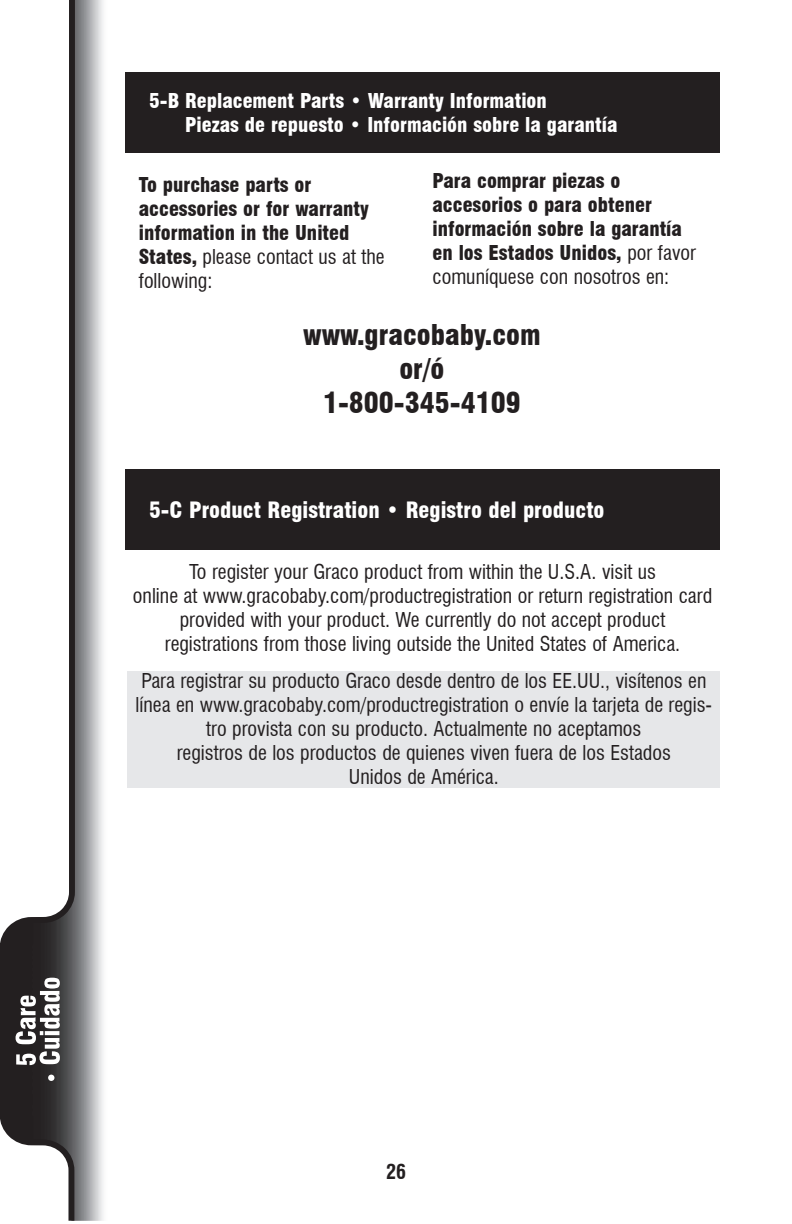
<style>
.page{position:relative;width:792px;height:1224px;background:#fff}
.page>*{position:absolute;margin:0;border:0;box-sizing:border-box;transform-origin:0 0}
.Phone_Number{font:900 condensed 28px "Swiss 721 BT";color:#231f20}
.Banner{font:900 condensed 22px "Swiss 721 BT";color:#fff}
.t1{font:condensed 20px/24px "Swiss 721 BT";color:#231f20;text-align:center}
.Body{font:900 condensed 20px/24px "Swiss 721 BT";color:#231f20}
.Banner-2{font:900 condensed 20px/24px "Swiss 721 BT";color:#fff}
.t2{font:700 condensed 20px "Swiss 721 BT";color:#231f20}
.s1{font-weight:400}
</style>
<div class="page">
<svg style="left:0;top:0;width:75px;height:1221px"></svg>
<svg style="left:48px;top:1075px;width:6px;height:6px"></svg>
<svg style="left:16px;top:978px;width:44px;height:87px"></svg>
<div style="left:0;top:943px;width:6px;height:174px;background:#231f20"></div>
<div style="left:125px;top:72px;width:595px;height:81px;background:#231f20"></div>
<div style="left:125px;top:469px;width:595px;height:81px;background:#231f20"></div>
<div style="left:128px;top:671px;width:592px;height:117px;background:#e6e7e9"></div>
<p class="Banner-2" style="left:185px;top:89px;width:434px;text-indent:-36px">5-B Replacement Parts • Warranty Information<br>Piezas de repuesto • Información sobre la garantía</p>
<p class="Body" style="left:139px;top:173px;width:247px">To purchase parts or accessories or for warranty information in the United<br>States, <span class="s1">please contact us at the following:</span></p>
<p class="Body" style="left:432px;top:169px;width:265px">Para comprar piezas o accesorios o para obtener información sobre la garantía en los Estados Unidos, <span class="s1">por favor comuníquese con nosotros en:</span></p>
<p class="Phone_Number" style="left:303px;top:318px;width:239px">www.gracobaby.com</p>
<p class="Phone_Number" style="left:399px;top:352px;width:47px">or/ó</p>
<p class="Phone_Number" style="left:323px;top:386px;width:199px">1-800-345-4109</p>
<p class="Banner" style="left:149px;top:496px;width:457px">5-C Product Registration • Registro del producto</p>
<p class="t1" style="left:133px;top:559px;width:581px">To register your Graco product from within the U.S.A. visit us<br>online at www.gracobaby.com/productregistration or return registration card provided with your product. We currently do not accept product</p>
<p class="t1" style="left:165px;top:631px;width:517px">registrations from those living outside the United States of America.</p>
<p class="t1" style="left:136px;top:669px;width:578px">Para registrar su producto Graco desde dentro de los EE.UU., visítenos en línea en www.gracobaby.com/productregistration o envíe la tarjeta de regis&shy;tro provista con su producto. Actualmente no aceptamos<br>registros de los productos de quienes viven fuera de los Estados</p>
<p class="t1" style="left:349px;top:765px;width:151px">Unidos de América.</p>
<p class="t2" style="left:386px;top:1160px;width:21px">26</p>
</div>
